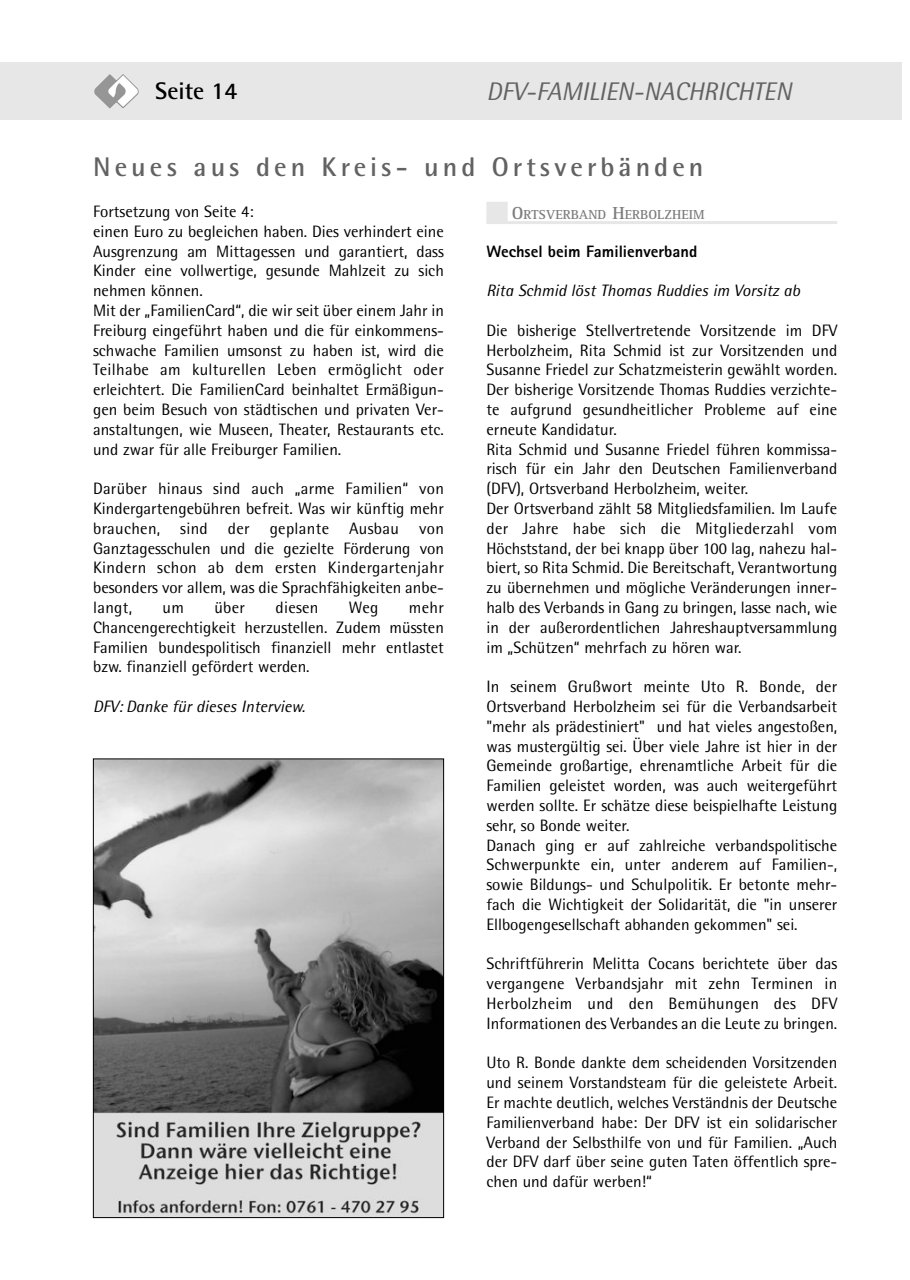
<style>
.page{position:relative;width:910px;height:1280px;background:#fff}
.page>*{position:absolute;margin:0;border:0;box-sizing:border-box;transform-origin:0 0}
.t1{font:700 27px "Rotis Semi Sans";letter-spacing:.15em;color:#626262}
.t2{font:italic 25.5px "Rotis Semi Sans";color:#626262}
.t3{font:700 24px "Rotis Semi Sans";color:#000}
.t4{font:16.5px/19.8px "Rotis Semi Sans";color:#000;text-align:justify}
.t5{font:italic 16.5px "Rotis Semi Sans";color:#000}
.t6{font:800 16.5px "Rotis Sans Serif";color:#000}
.t7{font:700 13.5px "Rotis Serif";color:#7d7d7d}
.s1{font-size:18px}
</style>
<div class="page">
<div style="left:0;top:63px;width:901px;height:57px;background:#e7e7e7"></div>
<img style="left:94px;top:74px;width:45px;height:35px">
<div style="left:486px;top:202px;width:22px;height:21px;background:#e7e7e7"></div>
<hr style="left:486px;top:221px;width:351px;height:3px;background:#e7e7e7">
<img style="left:95px;top:761px;width:347px;height:455px">
<div style="left:93px;top:759px;width:351px;height:459px;border:1px solid #000"></div>
<h3 class="t3" style="left:155px;top:76px;width:83px">Seite 14</h3>
<h2 class="t2" style="left:486px;top:76px;width:307px">DFV-FAMILIEN-NACHRICHTEN</h2>
<h1 class="t1" style="left:93px;top:150px;width:612px">Neues aus den Kreis- und Ortsverbänden</h1>
<p class="t7" style="left:512px;top:206px;width:194px"><span class="s1">O</span>RTSVERBAND <span class="s1">H</span>ERBOLZHEIM</p>
<p class="t6" style="left:486px;top:240px;width:212px">Wechsel beim Familienverband</p>
<p class="t5" style="left:486px;top:281px;width:315px">Rita Schmid löst Thomas Ruddies im Vorsitz ab</p>
<p class="t4" style="left:486px;top:320px;width:352px;text-align:left">Die bisherige Stellvertretende Vorsitzende im DFV Herbolzheim, Rita Schmid ist zur Vorsitzenden und Susanne Friedel zur Schatzmeisterin gewählt worden.<br>Der bisherige Vorsitzende Thomas Ruddies verzichte&shy;te aufgrund gesundheitlicher Probleme auf eine erneute Kandidatur.<br>Rita Schmid und Susanne Friedel führen kommissa&shy;risch für ein Jahr den Deutschen Familienverband (DFV), Ortsverband Herbolzheim, weiter.<br>Der Ortsverband zählt 58 Mitgliedsfamilien. Im Laufe der Jahre habe sich die Mitgliederzahl vom Höchststand, der bei knapp über 100 lag, nahezu hal&shy;biert, so Rita Schmid. Die Bereitschaft, Verantwortung zu übernehmen und mögliche Veränderungen inner&shy;halb des Verbands in Gang zu bringen, lasse nach, wie in der außerordentlichen Jahreshauptversammlung im „Schützen“ mehrfach zu hören war.</p>
<p class="t4" style="left:486px;top:676px;width:352px;text-align:left">In seinem Grußwort meinte Uto R. Bonde, der Ortsverband Herbolzheim sei für die Verbandsarbeit "mehr als prädestiniert" und hat vieles angestoßen, was mustergültig sei. Über viele Jahre ist hier in der Gemeinde großartige, ehrenamtliche Arbeit für die Familien geleistet worden, was auch weitergeführt werden sollte. Er schätze diese beispielhafte Leistung sehr, so Bonde weiter.<br>Danach ging er auf zahlreiche verbandspolitische Schwerpunkte ein, unter anderem auf Familien-, sowie Bildungs- und Schulpolitik. Er betonte mehr&shy;fach die Wichtigkeit der Solidarität, die "in unserer Ellbogengesellschaft abhanden gekommen" sei.</p>
<p class="t4" style="left:486px;top:954px;width:352px">Schriftführerin Melitta Cocans berichtete über das vergangene Verbandsjahr mit zehn Terminen in Herbolzheim und den Bemühungen des DFV Informationen des Verbandes an die Leute zu bringen.</p>
<p class="t4" style="left:486px;top:1053px;width:352px">Uto R. Bonde dankte dem scheidenden Vorsitzenden und seinem Vorstandsteam für die geleistete Arbeit.<br>Er machte deutlich, welches Verständnis der Deutsche Familienverband habe: Der DFV ist ein solidarischer Verband der Selbsthilfe von und für Familien. „Auch der DFV darf über seine guten Taten öffentlich spre&shy;chen und dafür werben!“</p>
<p class="t4" style="left:93px;top:201px;width:352px;text-align:left">Fortsetzung von Seite 4:<br>einen Euro zu begleichen haben. Dies verhindert eine Ausgrenzung am Mittagessen und garantiert, dass Kinder eine vollwertige, gesunde Mahlzeit zu sich nehmen können.<br>Mit der „FamilienCard“, die wir seit über einem Jahr in Freiburg eingeführt haben und die für einkommens&shy;schwache Familien umsonst zu haben ist, wird die Teilhabe am kulturellen Leben ermöglicht oder erleichtert. Die FamilienCard beinhaltet Ermäßigun&shy;gen beim Besuch von städtischen und privaten Ver&shy;anstaltungen, wie Museen, Theater, Restaurants etc. und zwar für alle Freiburger Familien.</p>
<p class="t4" style="left:93px;top:478px;width:352px">Darüber hinaus sind auch „arme Familien“ von Kindergartengebühren befreit. Was wir künftig mehr brauchen, sind der geplante Ausbau von Ganztagesschulen und die gezielte Förderung von Kindern schon ab dem ersten Kindergartenjahr besonders vor allem, was die Sprachfähigkeiten anbe&shy;langt,</p>
<p class="t4" style="left:93px;top:597px;width:352px;text-indent:316px">mehr Chancengerechtigkeit herzustellen. Zudem müssten Familien bundespolitisch finanziell mehr entlastet bzw. finanziell gefördert werden.</p>
<p class="t5" style="left:93px;top:696px;width:213px">DFV: Danke für dieses Interview.</p>
<p class="t4" style="left:163px;top:597px;width:23px">um</p>
<p class="t4" style="left:214px;top:597px;width:32px">über</p>
<p class="t4" style="left:275px;top:597px;width:45px">diesen</p>
<p class="t4" style="left:349px;top:597px;width:31px">Weg</p>
</div>
